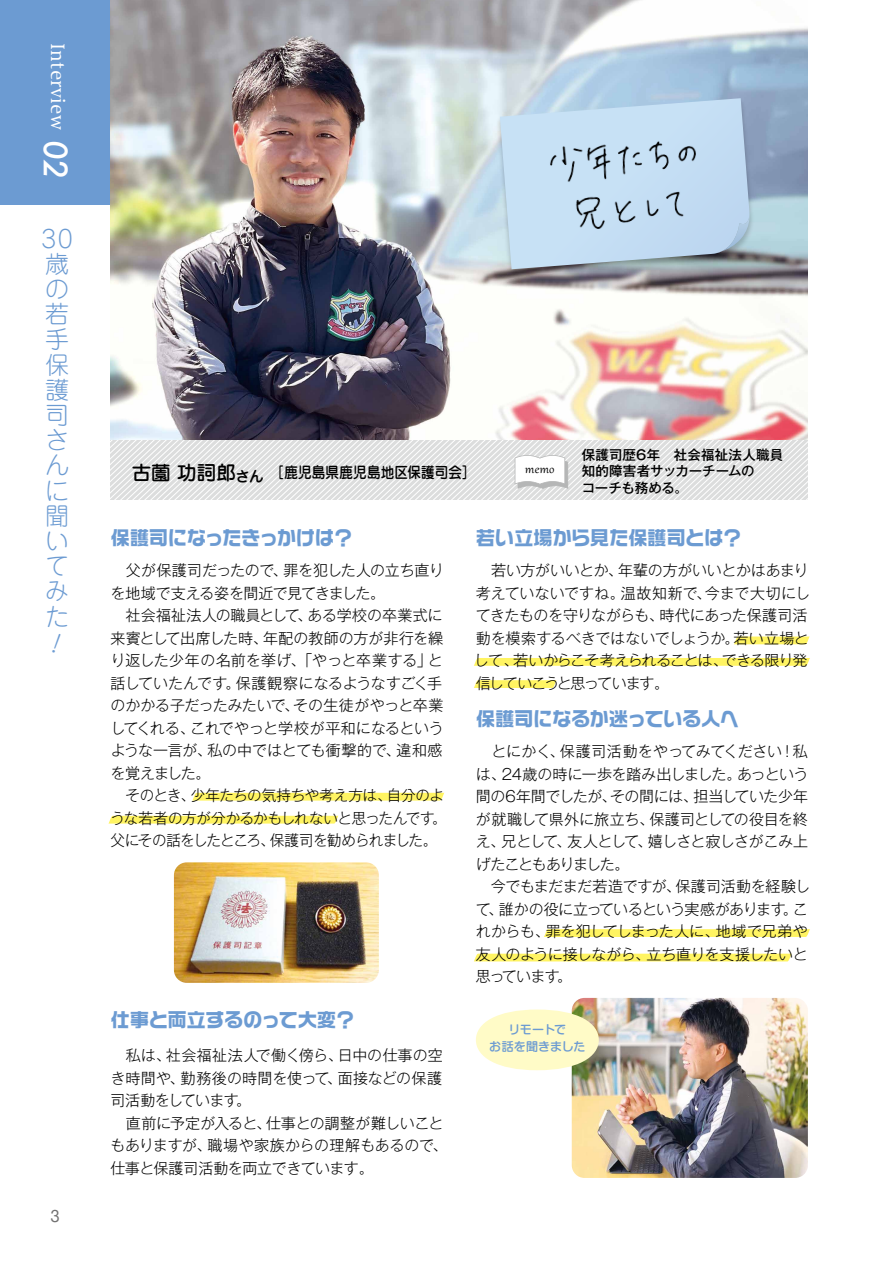
<style>
.page{position:relative;width:893px;height:1263px;background:#fff}
.page>*{position:absolute;margin:0;border:0;box-sizing:border-box;transform-origin:0 0}
.t1{font:300 24px/25.2px "Jun 101 Pro";color:#6c9bd2}
.t2{font:19.5px "True Logo G Extra RKSJ H";letter-spacing:-.03em;color:#6c9bd2}
.t3{font:18px "Hiragino UD Serif Std W4";letter-spacing:.025em;color:#fff}
.t4{font:300 15px/22.5px "Gothic MB101 Pr 5";letter-spacing:-.02em;color:#000}
.t5{font:500 15px "Jun 34 Pro";letter-spacing:.015em;color:#000}
.t6{font:15px "Gabriola";color:#000}
.t7{font:15px "Shin M Go Pro";color:#727171}
.t8{font:500 13.5px/16.5px "Gothic MB101 Pr 5";letter-spacing:.005em;color:#000}
.t9{font:500 12px/17.1px "Shin M Go Pro";color:#6c9bd2;text-align:center}
.s1{font-family:"Futura";font-weight:500;font-style:italic;font-size:31.5px}
.s2{font-size:19.5px}
</style>
<div class="page">
<svg style="left:192px;top:793px;width:252px;height:8px;background:#fff46b"></svg>
<svg style="left:734px;top:636px;width:76px;height:8px"></svg>
<svg style="left:474px;top:658px;width:336px;height:8px;background:#fff467"></svg>
<svg style="left:544px;top:929px;width:266px;height:8px;background:#fff467"></svg>
<div style="left:474px;top:954px;width:318px;height:7px;background:#fff462"></div>
<svg style="left:474px;top:680px;width:83px;height:8px"></svg>
<div style="left:109px;top:816px;width:229px;height:7px;background:#fff462"></div>
<div style="left:0;top:0;width:111px;height:204px;background:#6c9bd2"></div>
<img style="left:111px;top:0;width:697px;height:440px">
<img style="left:174px;top:862px;width:205px;height:121px">
<img style="left:572px;top:998px;width:236px;height:180px">
<div style="left:476px;top:1009px;width:123px;height:61px;background:#fffbc7;border-radius:50%"></div>
<svg style="left:111px;top:440px;width:697px;height:60px"></svg>
<img style="left:493px;top:96px;width:263px;height:184px">
<svg style="left:512px;top:98px;width:240px;height:171px;background:#bad3e7"></svg>
<img style="left:546px;top:131px;width:160px;height:105px">
<p class="t3" style="left:72px;top:43px;width:138px;rotate:90deg">Interview <span class="s1">02</span></p>
<h1 class="t1" style="left:42px;top:223px;width:33px">30歳の若手保護司さんに聞いてみた</h1>
<p class="t7" style="left:50px;top:1204px;width:11px">3</p>
<p class="t5" style="left:132px;top:461px;width:345px"><span class="s2">古薗 功詞郎</span>さん［鹿児島県鹿児島地区保護司会］</p>
<p class="t6" style="left:525px;top:459px;width:31px">memo</p>
<p class="t8" style="left:582px;top:445px;width:203px">保護司歴6年　社会福祉法人職員知的障害者サッカーチームの<br>コーチも務める。</p>
<h2 class="t2" style="left:111px;top:528px;width:244px">保護司になったきっかけは？</h2>
<p class="t4" style="left:111px;top:558px;width:335px">　父が保護司だったので、罪を犯した人の立ち直りを地域で支える姿を間近で見てきました。<br>　社会福祉法人の職員として、ある学校の卒業式に来賓として出席した時、年配の教師の方が非行を繰り返した少年の名前を挙げ、「やっと卒業する」と話していたんです。保護観察になるようなすごく手のかかる子だったみたいで、その生徒がやっと卒業してくれる、これでやっと学校が平和になるというような一言が、私の中ではとても衝撃的で、違和感を覚えました。</p>
<p class="t4" style="left:111px;top:783px;width:338px;text-indent:15px">そのとき、少年たちの気持ちや考え方は、自分のような若者の方が分かるかもしれないと思ったんです。父にその話をしたところ、保護司を勧められました。</p>
<h2 class="t2" style="left:111px;top:1009px;width:246px">仕事と両立するのって大変？</h2>
<p class="t4" style="left:111px;top:1043px;width:338px">　私は、社会福祉法人で働く傍ら、日中の仕事の空き時間や、勤務後の時間を使って、面接などの保護司活動をしています。<br>　直前に予定が入ると、仕事との調整が難しいこともありますが、職場や家族からの理解もあるので、仕事と保護司活動を両立できています。</p>
<h2 class="t2" style="left:476px;top:528px;width:268px">若い立場から見た保護司とは？</h2>
<p class="t4" style="left:474px;top:558px;width:338px">　若い方がいいとか、年輩の方がいいとかはあまり考えていないですね。温故知新で、今まで大切にしてきたものを守りながらも、時代にあった保護司活動を模索するべきではないでしょうか。若い立場として、若いからこそ考えられることは、できる限り発信していこうと思っています。</p>
<h2 class="t2" style="left:476px;top:709px;width:265px">保護司になるか迷っている人へ</h2>
<p class="t4" style="left:476px;top:739px;width:336px">　とにかく、保護司活動をやってみてください！私は、24歳の時に一歩を踏み出しました。あっという間の6年間でしたが、その間には、担当していた少年が就職して県外に旅立ち、保護司としての役目を終え、兄として、友人として、嬉しさと寂しさがこみ上げたこともありました。<br>　今でもまだまだ若造ですが、保護司活動を経験して、誰かの役に立っているという実感があります。これからも、罪を犯してしまった人に、地域で兄弟や友人のように接しながら、立ち直りを支援したいと思っています。</p>
<p class="t9" style="left:489px;top:1019px;width:98px">リモートで<br>お話を聞きました</p>
</div>
